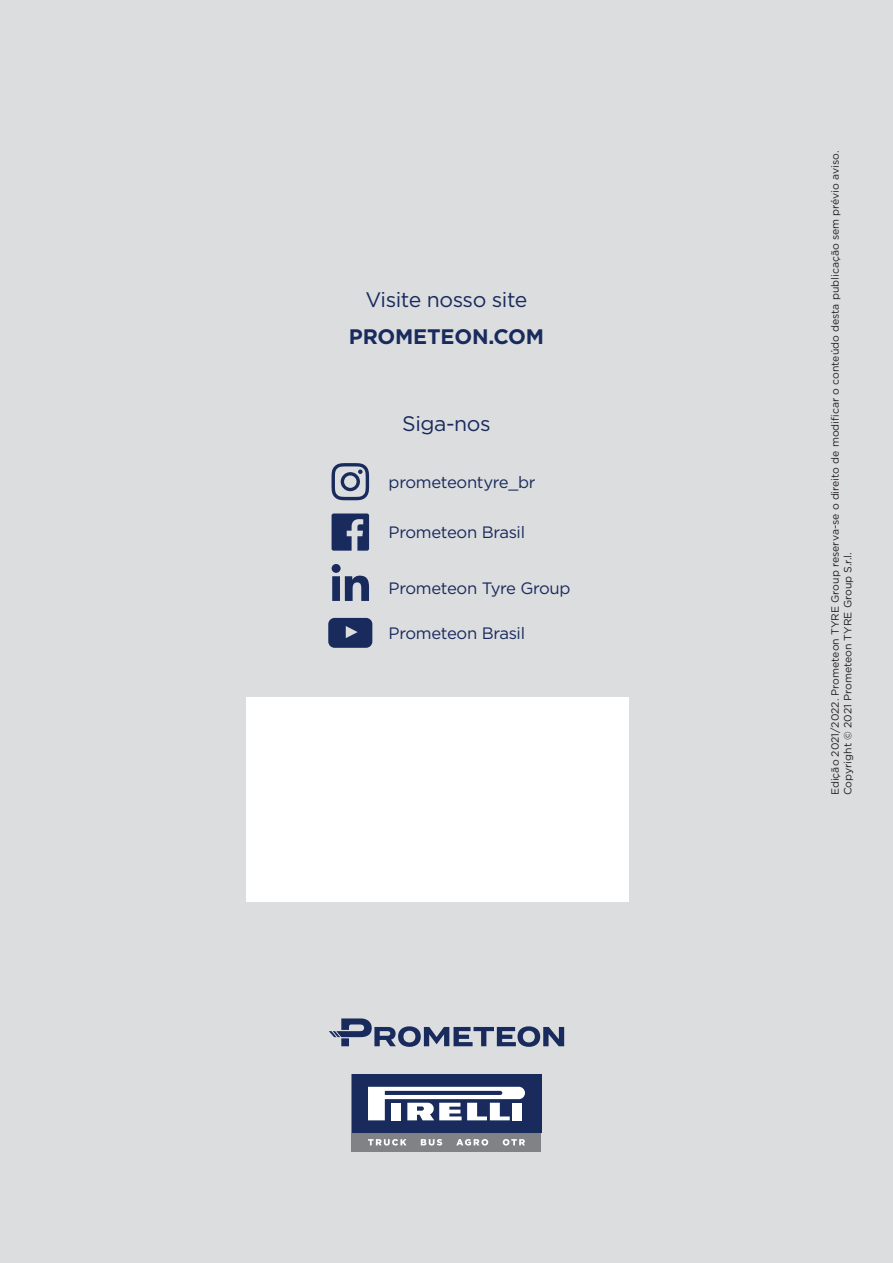
<style>
.page{position:relative;width:893px;height:1263px;background:#dcdddf}
.page>*{position:absolute;margin:0;border:0;box-sizing:border-box;transform-origin:0 0}
.t1{font:21px "Gotham";letter-spacing:-.02em;color:#192b5d}
.t2{font:700 21px "Gotham";letter-spacing:-.01em;color:#192b5d}
.t3{font:16.5px "Gotham";letter-spacing:-.02em;color:#192b5d}
.t4{font:10.5px/12.6px "Gotham";color:#231f20}
</style>
<div class="page">
<div style="left:247px;top:697px;width:382px;height:204px;background:#fff"></div>
<div style="left:352px;top:1075px;width:189px;height:77px;background:#808285"></div>
<div style="left:352px;top:1075px;width:189px;height:58px;background:#192b5d"></div>
<svg style="left:368px;top:1087px;width:157px;height:33px"></svg>
<div style="left:391px;top:1103px;width:10px;height:17px;background:#fff"></div>
<div style="left:512px;top:1103px;width:10px;height:17px;background:#fff"></div>
<svg style="left:368px;top:1139px;width:39px;height:6px"></svg>
<svg style="left:421px;top:1139px;width:21px;height:6px"></svg>
<svg style="left:456px;top:1139px;width:32px;height:6px"></svg>
<svg style="left:503px;top:1139px;width:22px;height:6px"></svg>
<svg style="left:329px;top:1018px;width:235px;height:29px"></svg>
<svg style="left:328px;top:618px;width:44px;height:30px"></svg>
<svg style="left:332px;top:463px;width:37px;height:37px"></svg>
<svg style="left:332px;top:513px;width:37px;height:38px"></svg>
<svg style="left:332px;top:564px;width:37px;height:37px"></svg>
<h1 class="t1" style="left:365px;top:286px;width:164px">Visite nosso site</h1>
<h1 class="t2" style="left:349px;top:322px;width:197px">PROMETEON.COM</h1>
<h1 class="t1" style="left:402px;top:411px;width:90px">Siga-nos</h1>
<h2 class="t3" style="left:389px;top:471px;width:148px">prometeontyre_br</h2>
<h2 class="t3" style="left:389px;top:522px;width:138px">Prometeon Brasil</h2>
<h2 class="t3" style="left:389px;top:577px;width:183px">Prometeon Tyre Group</h2>
<h2 class="t3" style="left:389px;top:622px;width:138px">Prometeon Brasil</h2>
<p class="t4" style="left:829px;top:795px;width:646px;rotate:-90deg">Edição 2021/2022. Prometeon TYRE Group reserva-se o direito de modificar o conteúdo desta publicação sem prévio aviso.<br>Copyright © 2021 Prometeon TYRE Group S.r.l.</p>
</div>
